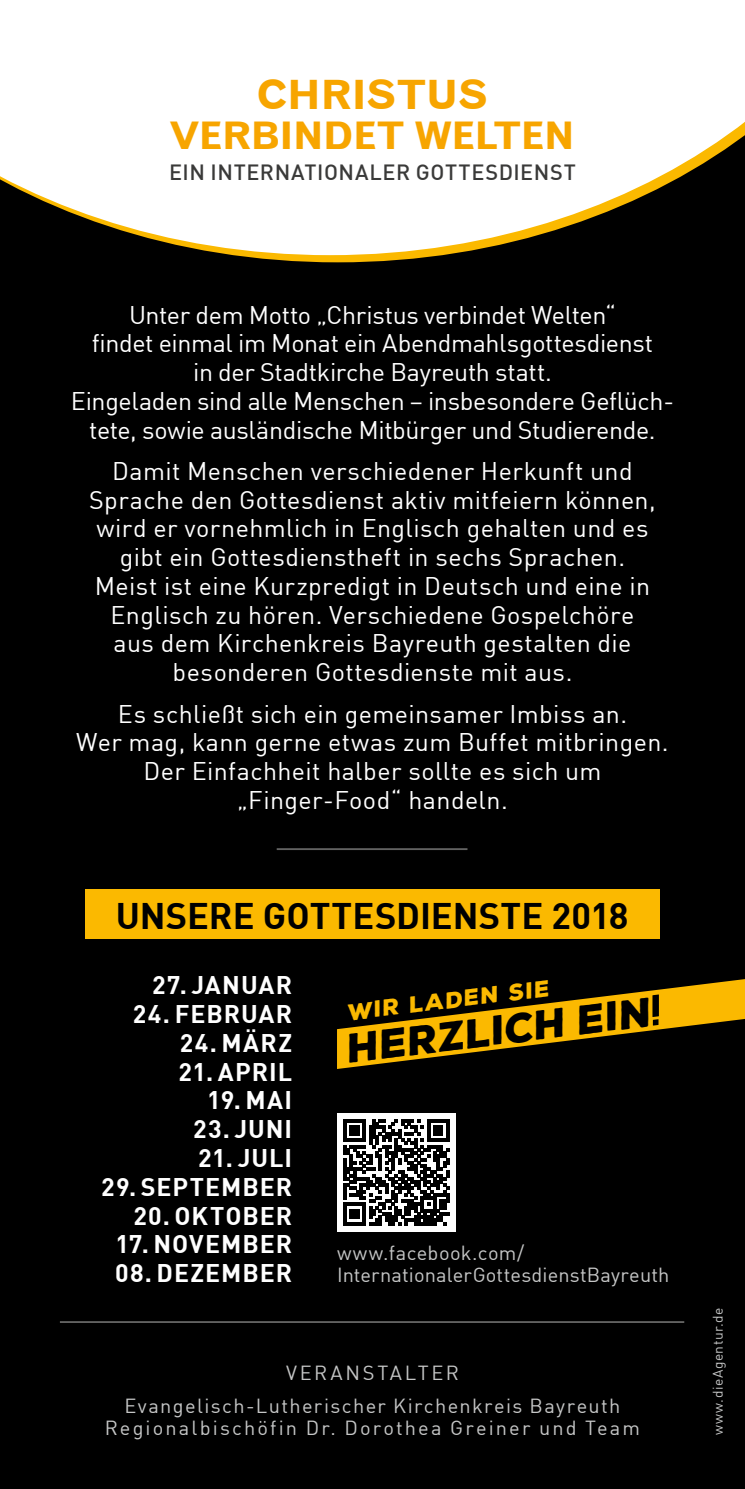
<style>
.page{position:relative;width:745px;height:1489px;background:#fff}
.page>*{position:absolute;margin:0;border:0;box-sizing:border-box;transform-origin:0 0}
.t1{font:40.5px "Gothic 720 BT Bold B";letter-spacing:.005em;color:#f7a500}
.t2{font:900 39.75px "Nexa Rust Sans";color:#000}
.t3{font:38.25px "Gothic 720 BT Bold B";color:#f7a500}
.t4{font:700 36.25px "DIN";color:#000}
.t5{font:25px/28.8px "DIN";letter-spacing:.015em;color:#fff;text-align:center}
.t6{font:25px/28.8px "DIN";letter-spacing:-.015em;color:#fff;text-align:center}
.t7{font:700 25px "DIN";letter-spacing:.04em;color:#fff}
.t8{font:900 22.25px "Nexa Rust Sans";color:#fbb900}
.t9{font:500 21.5px "DIN";letter-spacing:.025em;color:#3a3a39}
.t10{font:20px/32.5px "DIN";letter-spacing:.065em;color:#c5c6c6;text-align:center}
.t11{font:20px/22.5px "DIN";letter-spacing:.01em;color:#c5c6c6}
.t12{font:20px "DIN";letter-spacing:.105em;color:#c5c6c6}
.t13{font:13.75px "DIN";letter-spacing:.035em;color:#c5c6c6}
</style>
<div class="page">
<div style="left:0;top:46px;width:744px;height:1442px;background:#000"></div>
<svg style="left:0;top:46px;width:744px;height:211px;background:#dcd9d3"></svg>
<hr style="left:276px;top:848px;width:191px;height:2px;background:#626261">
<hr style="left:60px;top:1320px;width:623px;height:2px;background:#626261">
<svg style="left:337px;top:979px;width:407px;height:89px"></svg>
<div style="left:85px;top:889px;width:574px;height:50px;background:#fbb900"></div>
<div style="left:337px;top:1112px;width:118px;height:119px;background:#fff"></div>
<svg style="left:343px;top:1119px;width:106px;height:106px"></svg>
<h1 class="t1" style="left:257px;top:70px;width:232px">CHRISTUS</h1>
<h3 class="t3" style="left:170px;top:112px;width:405px">VERBINDET WELTEN</h3>
<p class="t9" style="left:169px;top:159px;width:408px">EIN INTERNATIONALER GOTTESDIENST</p>
<p class="t6" style="left:71px;top:300px;width:604px">Unter dem Motto „Christus verbindet Welten“<br>findet einmal im Monat ein Abendmahlsgottesdienst<br>in der Stadtkirche Bayreuth statt.<br>Eingeladen sind alle Menschen – insbesondere Geflüch&shy;tete, sowie ausländische Mitbürger und Studierende.</p>
<p class="t5" style="left:89px;top:456px;width:568px">Damit Menschen verschiedener Herkunft und Sprache den Gottesdienst aktiv mitfeiern können, wird er vornehmlich in Englisch gehalten und es gibt ein Gottesdienstheft in sechs Sprachen.<br>Meist ist eine Kurzpredigt in Deutsch und eine in Englisch zu hören. Verschiedene Gospelchöre aus dem Kirchenkreis Bayreuth gestalten die besonderen Gottesdienste mit aus.</p>
<p class="t5" style="left:76px;top:698px;width:593px">Es schließt sich ein gemeinsamer Imbiss an.<br>Wer mag, kann gerne etwas zum Buffet mitbringen.<br>Der Einfachheit halber sollte es sich um „Finger-Food“ handeln.</p>
<h3 class="t4" style="left:116px;top:892px;width:513px">UNSERE GOTTESDIENSTE 2018</h3>
<p class="t7" style="left:152px;top:968px;width:141px">27. JANUAR</p>
<p class="t7" style="left:133px;top:997px;width:161px">24. FEBRUAR</p>
<p class="t7" style="left:180px;top:1026px;width:114px">24. MÄRZ</p>
<p class="t7" style="left:178px;top:1055px;width:115px">21. APRIL</p>
<p class="t7" style="left:207px;top:1083px;width:86px">19. MAI</p>
<p class="t7" style="left:193px;top:1112px;width:100px">23. JUNI</p>
<p class="t7" style="left:198px;top:1141px;width:95px">21. JULI</p>
<p class="t7" style="left:101px;top:1170px;width:192px">29. SEPTEMBER</p>
<p class="t7" style="left:133px;top:1198px;width:160px">20. OKTOBER</p>
<p class="t7" style="left:115px;top:1227px;width:178px">17. NOVEMBER</p>
<p class="t7" style="left:115px;top:1256px;width:178px">08. DEZEMBER</p>
<p class="t8" style="left:345px;top:997px;width:205px;rotate:-7deg">WIR LADEN SIE</p>
<h2 class="t2" style="left:342px;top:1022px;width:308px;rotate:-7deg">HERZLICH EIN</h2>
<p class="t11" style="left:337px;top:1240px;width:333px">www.facebook.com/<br>InternationalerGottesdienstBayreuth</p>
<p class="t10" style="left:124px;top:1356px;width:497px">VERANSTALTER<br>Evangelisch-Lutherischer Kirchenkreis Bayreuth</p>
<p class="t12" style="left:105px;top:1415px;width:536px">Regionalbischöfin Dr. Dorothea Greiner und Team</p>
<p class="t13" style="left:708px;top:1434px;width:129px;rotate:-90deg">www.dieAgentur.de</p>
</div>
